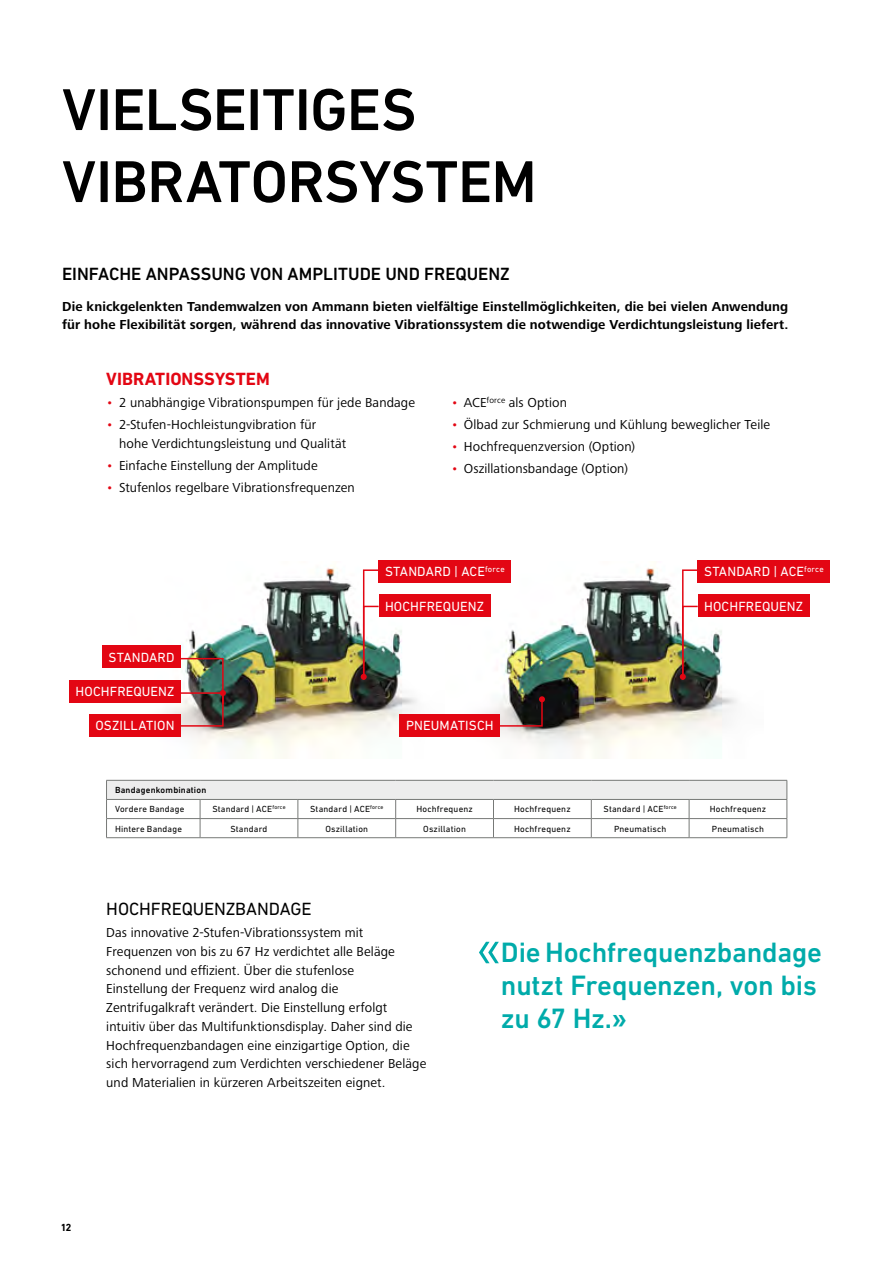
<style>
.page{position:relative;width:893px;height:1263px;background:#fff}
.page>*{position:absolute;margin:0;border:0;box-sizing:border-box;transform-origin:0 0}
.t1{font:500 60px/72px "DIN Next LT Pro";letter-spacing:-.01em;color:#000}
.t2{font:54px "Frutiger Next LTW1 G";color:#00abaa}
.t3{font:500 28.5px/33px "DIN Next LT Pro";letter-spacing:-.005em;color:#00abaa}
.t4{font:500 18px "DIN Next LT Pro";color:#000}
.t5{font:18px "DIN Next LT Pro";letter-spacing:-.005em;color:#000}
.t6{font:700 18px "DIN Next LT Pro";color:#e30613}
.t7{font:13.5px/18.8px "Frutiger Next LTW1 G";letter-spacing:.01em;color:#000}
.t8{font:700 13.5px/18.8px "Frutiger Next LTW1 G";letter-spacing:.01em;color:#000}
.t9{font:13.5px "DIN Next LT Pro";letter-spacing:.01em;color:#fff}
.t10{font:700 10.5px "DIN Next LT Pro";color:#000}
.t11{font:9px "DIN Next CYR";letter-spacing:.02em;color:#000}
.t12{font:500 9px "DIN Next CYR";letter-spacing:.02em;color:#000}
.s1{color:#e30613}
.s2{font-family:"Frutiger Next LTW1 G";font-weight:700}
</style>
<div class="page">
<img style="left:483px;top:561px;width:254px;height:198px">
<div style="left:698px;top:560px;width:132px;height:23px;background:#e30613"></div>
<div style="left:698px;top:594px;width:111px;height:23px;background:#e30613"></div>
<svg style="left:680px;top:569px;width:19px;height:112px"></svg>
<img style="left:165px;top:561px;width:252px;height:198px">
<div style="left:102px;top:645px;width:79px;height:23px;background:#e30613"></div>
<div style="left:379px;top:560px;width:132px;height:23px;background:#e30613"></div>
<div style="left:69px;top:680px;width:112px;height:23px;background:#e30613"></div>
<div style="left:379px;top:594px;width:111px;height:23px;background:#e30613"></div>
<div style="left:89px;top:714px;width:92px;height:23px;background:#e30613"></div>
<svg style="left:361px;top:569px;width:19px;height:112px"></svg>
<img style="left:179px;top:657px;width:47px;height:70px">
<svg style="left:498px;top:696px;width:47px;height:31px"></svg>
<div style="left:400px;top:714px;width:100px;height:23px;background:#e30613"></div>
<svg style="left:106px;top:780px;width:682px;height:58px"></svg>
<hr style="left:106px;top:837px;width:94px;height:1px;background:#777977">
<hr style="left:200px;top:837px;width:98px;height:1px;background:#777977">
<hr style="left:298px;top:837px;width:98px;height:1px;background:#777977">
<hr style="left:396px;top:837px;width:97px;height:1px;background:#777977">
<hr style="left:493px;top:837px;width:98px;height:1px;background:#777977">
<hr style="left:591px;top:837px;width:98px;height:1px;background:#777977">
<hr style="left:689px;top:837px;width:98px;height:1px;background:#777977">
<h1 class="t1" style="left:62px;top:73px;width:476px">VIELSEITIGES<br>VIBRATORSYSTEM</h1>
<h3 class="t4" style="left:62px;top:263px;width:449px">EINFACHE ANPASSUNG VON AMPLITUDE UND FREQUENZ</h3>
<p class="t8" style="left:62px;top:297px;width:728px">Die knickgelenkten Tandemwalzen von Ammann bieten vielfältige Einstellmöglichkeiten, die bei vielen Anwendung für hohe Flexibilität sorgen, während das innovative Vibrationssystem die notwendige Verdichtungsleistung liefert.</p>
<h3 class="t6" style="left:106px;top:369px;width:165px">VIBRATIONSSYSTEM</h3>
<p class="t7" style="left:106px;top:394px;width:310px"><span class="s1">•</span> 2 unabhängige Vibrationspumpen für jede Bandage</p>
<p class="t7" style="left:119px;top:416px;width:229px;text-indent:-13px"><span class="s1">•</span> 2-Stufen-Hochleistungvibration für hohe Verdichtungsleistung und Qualität</p>
<p class="t7" style="left:106px;top:456px;width:213px"><span class="s1">•</span> Einfache Einstellung der Amplitude</p>
<p class="t7" style="left:106px;top:478px;width:250px"><span class="s1">•</span> Stufenlos regelbare Vibrationsfrequenzen</p>
<p class="t7" style="left:451px;top:394px;width:117px"><span class="s1">•</span> ACE<sup>force</sup> als Option</p>
<p class="t7" style="left:451px;top:416px;width:321px"><span class="s1">•</span> Ölbad zur Schmierung und Kühlung beweglicher Teile</p>
<p class="t7" style="left:451px;top:438px;width:186px"><span class="s1">•</span> Hochfrequenzversion (Option)</p>
<p class="t7" style="left:451px;top:460px;width:178px"><span class="s1">•</span> Oszillationsbandage (Option)</p>
<p class="t9" style="left:108px;top:650px;width:68px">STANDARD</p>
<p class="t9" style="left:75px;top:684px;width:101px">HOCHFREQUENZ</p>
<p class="t9" style="left:96px;top:718px;width:80px">OSZILLATION</p>
<p class="t9" style="left:385px;top:564px;width:121px">STANDARD | ACE<sup>force</sup></p>
<p class="t9" style="left:385px;top:598px;width:101px">HOCHFREQUENZ</p>
<p class="t9" style="left:406px;top:718px;width:89px">PNEUMATISCH</p>
<p class="t9" style="left:704px;top:564px;width:121px">STANDARD | ACE<sup>force</sup></p>
<p class="t9" style="left:704px;top:598px;width:101px">HOCHFREQUENZ</p>
<p class="t12" style="left:115px;top:785px;width:93px">Bandagenkombination</p>
<p class="t11" style="left:115px;top:804px;width:71px">Vordere Bandage</p>
<p class="t11" style="left:212px;top:804px;width:75px">Standard | ACE<sup>force</sup></p>
<p class="t11" style="left:310px;top:804px;width:75px">Standard | ACE<sup>force</sup></p>
<p class="t11" style="left:416px;top:804px;width:58px">Hochfrequenz</p>
<p class="t11" style="left:514px;top:804px;width:58px">Hochfrequenz</p>
<p class="t11" style="left:604px;top:804px;width:75px">Standard | ACE<sup>force</sup></p>
<p class="t11" style="left:710px;top:804px;width:58px">Hochfrequenz</p>
<p class="t11" style="left:115px;top:823px;width:68px">Hintere Bandage</p>
<p class="t11" style="left:230px;top:823px;width:39px">Standard</p>
<p class="t11" style="left:325px;top:823px;width:44px">Oszillation</p>
<p class="t11" style="left:423px;top:823px;width:44px">Oszillation</p>
<p class="t11" style="left:514px;top:823px;width:58px">Hochfrequenz</p>
<p class="t11" style="left:614px;top:823px;width:54px">Pneumatisch</p>
<p class="t11" style="left:712px;top:823px;width:54px">Pneumatisch</p>
<h3 class="t5" style="left:106px;top:899px;width:207px">HOCHFREQUENZBANDAGE</h3>
<p class="t7" style="left:106px;top:924px;width:321px">Das innovative 2-Stufen-Vibrationssystem mit Frequenzen von bis zu 67 Hz verdichtet alle Beläge schonend und effizient. Über die stufenlose<br>Einstellung der Frequenz wird analog die Zentrifugalkraft verändert. Die Einstellung erfolgt intuitiv über das Multifunktionsdisplay. Daher sind die Hochfrequenzbandagen eine einzigartige Option, die sich hervorragend zum Verdichten verschiedener Beläge und Materialien in kürzeren Arbeitszeiten eignet.</p>
<h2 class="t2" style="left:477px;top:917px;width:25px">«</h2>
<h3 class="t3" style="left:501px;top:936px;width:323px">Die Hochfrequenzbandage nutzt Frequenzen, von bis zu 67 Hz.<span class="s2">»</span></h3>
<p class="t10" style="left:62px;top:1221px;width:11px">12</p>
</div>
